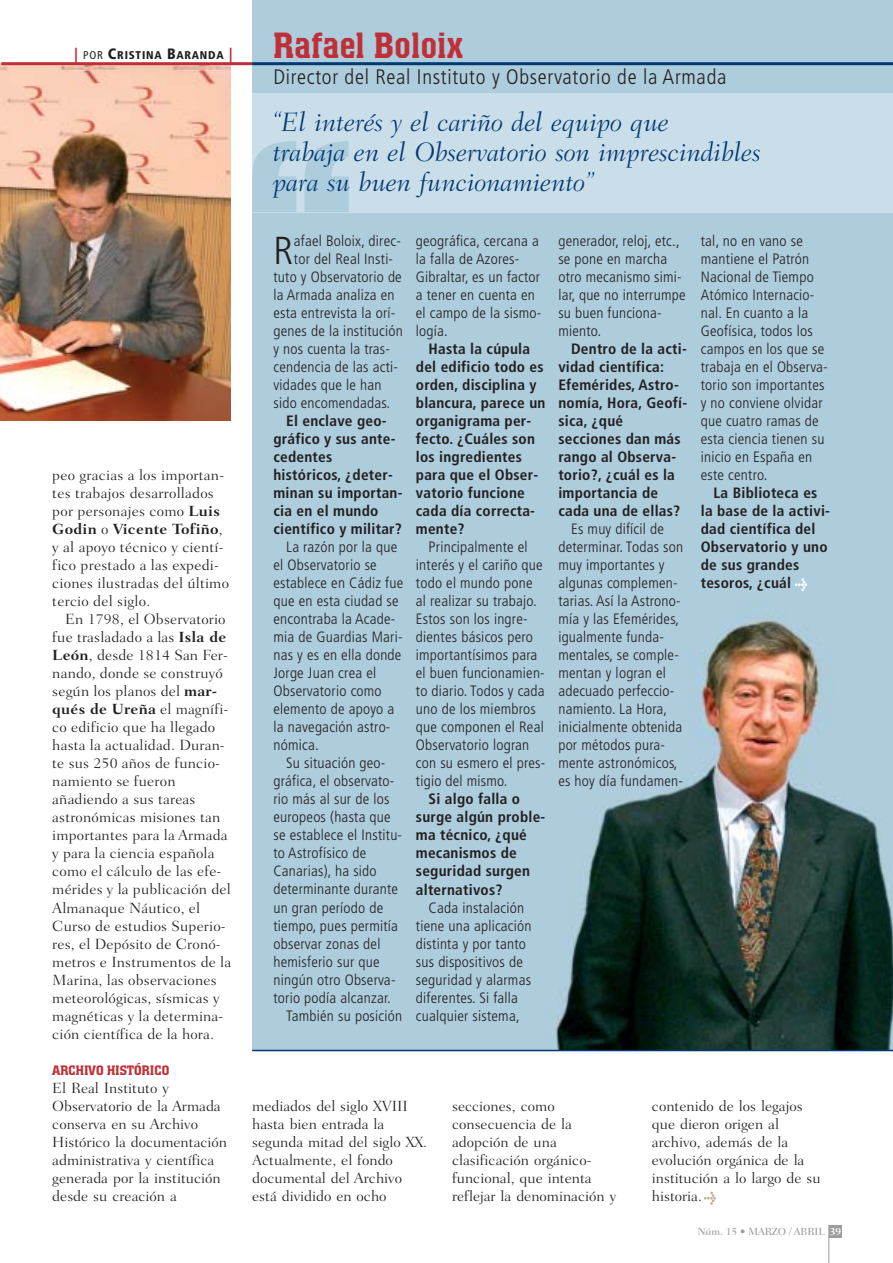
<style>
.page{position:relative;width:893px;height:1263px;background:#fff}
.page>*{position:absolute;margin:0;border:0;box-sizing:border-box;transform-origin:0 0}
.t1{font:300 condensed 39px "Frutiger";color:#231f20}
.t2{font:500 36px "Colossalis";letter-spacing:.015em;color:#bf2f37;scale:.95 1}
.t3{font:italic 300 27px/30px "Fairfield LH";letter-spacing:-.005em;color:#003874}
.t4{font:300 condensed 21px "Frutiger";letter-spacing:.035em;color:#231f20}
.t5{font:300 condensed 15px/18px "Frutiger";letter-spacing:.015em;color:#231f20}
.t6{font:300 15px/18px "Fairfield LH";letter-spacing:.01em;color:#231f20}
.t7{font:700 condensed 15px/18px "Frutiger";letter-spacing:.015em;color:#231f20}
.t8{font:500 13.5px "Colossalis";letter-spacing:.01em;color:#bf2f37}
.t9{font:900 condensed 11.25px "Frutiger";letter-spacing:.07em;color:#231f20}
.t10{font:500 10.5px "Fairfield LH";letter-spacing:-.01em;color:#9d9d9c}
.s1{font-size:15px;color:#bf2f37}
.s2{font-weight:400}
.s3{font-size:15px}
.s4{font-weight:700}
.s5{font-weight:700;color:#fff}
</style>
<div class="page">
<div style="left:252px;top:0;width:641px;height:1050px;background:#adccdc"></div>
<img style="left:544px;top:614px;width:349px;height:436px">
<img style="left:0;top:64px;width:231px;height:357px">
<div style="left:252px;top:93px;width:641px;height:120px;background:#c9dee8"></div>
<svg style="left:252px;top:141px;width:97px;height:71px"></svg>
<svg style="left:795px;top:578px;width:12px;height:13px"></svg>
<hr style="left:1px;top:62px;width:251px;height:3px;background:#bf2f37">
<hr style="left:252px;top:62px;width:641px;height:3px;background:#003874">
<hr style="left:252px;top:1050px;width:641px;height:1px;background:#003874">
<svg style="left:704px;top:1191px;width:12px;height:14px"></svg>
<div style="left:829px;top:1225px;width:13px;height:12px;background:#9d9d9c"></div>
<hr style="left:828px;top:1225px;width:1px;height:38px;background:#9d9d9c">
<p class="t9" style="left:74px;top:49px;width:159px"><span class="s1">|</span> <span class="s2">POR</span> <span class="s3">C</span>RISTINA <span class="s3">B</span>ARANDA <span class="s1">|</span></p>
<p class="t6" style="left:52px;top:467px;width:178px">peo gracias a los importan&shy;tes trabajos desarrollados por personajes como <span class="s4">Luis<br>Godin</span> o <span class="s4">Vicente Tofiño</span>, y al apoyo técnico y cientí&shy;fico prestado a las expedi&shy;ciones ilustradas del último tercio del siglo.</p>
<p class="t6" style="left:52px;top:611px;width:180px;text-indent:13px">En 1798, el Observatorio fue trasladado a las <span class="s4">Isla de<br>León</span>, desde 1814 San Fer&shy;nando, donde se construyó según los planos del <span class="s4">mar&shy;qués de Ureña</span> el magnífi&shy;co edificio que ha llegado hasta la actualidad. Duran&shy;te sus 250 años de funcio&shy;namiento se fueron añadiendo a sus tareas astronómicas misiones tan importantes para la Armada y para la ciencia española como el cálculo de las efe&shy;mérides y la publicación del<br>Almanaque Náutico, el<br>Curso de estudios Superio&shy;res, el Depósito de Cronó&shy;metros e Instrumentos de la<br>Marina, las observaciones meteorológicas, sísmicas y magnéticas y la determina&shy;ción científica de la hora.</p>
<p class="t8" style="left:52px;top:1062px;width:118px">ARCHIVO HISTÓRICO</p>
<p class="t6" style="left:52px;top:1079px;width:176px">El Real Instituto y<br>Observatorio de la Armada conserva en su Archivo<br>Histórico la documentación administrativa y científica generada por la institución desde su creación a</p>
<h2 class="t2" style="left:273px;top:25px;width:201px">Rafael Boloix</h2>
<h3 class="t4" style="left:273px;top:65px;width:454px">Director del Real Instituto y Observatorio de la Armada</h3>
<h3 class="t3" style="left:273px;top:107px;width:489px">“El interés y el cariño del equipo que<br>trabaja en el Observatorio son imprescindibles para su buen funcionamiento”</h3>
<h1 class="t1" style="left:273px;top:229px;width:21px">R</h1>
<p class="t5" style="left:294px;top:232px;width:109px">afael Boloix, direc-</p>
<p class="t5" style="left:294px;top:250px;width:101px">tor del Real Insti-</p>
<p class="t5" style="left:273px;top:268px;width:130px">tuto y Observatorio de</p>
<p class="t5" style="left:273px;top:286px;width:123px">la Armada analiza en</p>
<p class="t5" style="left:273px;top:304px;width:123px">esta entrevista la orí-</p>
<p class="t5" style="left:273px;top:322px;width:131px">genes de la institución</p>
<p class="t5" style="left:273px;top:340px;width:118px">y nos cuenta la tras-</p>
<p class="t5" style="left:273px;top:358px;width:126px">cendencia de las acti-</p>
<p class="t5" style="left:273px;top:376px;width:110px">vidades que le han</p>
<p class="t5" style="left:273px;top:394px;width:118px">sido encomendadas.</p>
<p class="t7" style="left:273px;top:412px;width:131px;text-indent:13px">El enclave geo&shy;gráfico y sus ante&shy;cedentes históricos, ¿deter&shy;minan su importan&shy;cia en el mundo científico y militar?</p>
<p class="t5" style="left:273px;top:538px;width:131px;text-indent:13px">La razón por la que el Observatorio se establece en Cádiz fue que en esta ciudad se encontraba la Acade&shy;mia de Guardias Mari&shy;nas y es en ella donde<br>Jorge Juan crea el<br>Observatorio como elemento de apoyo a la navegación astro&shy;nómica.</p>
<p class="t5" style="left:286px;top:754px;width:101px">Su situación geo-</p>
<p class="t5" style="left:273px;top:772px;width:123px">gráfica, el observato-</p>
<p class="t5" style="left:273px;top:790px;width:117px">rio más al sur de los</p>
<p class="t5" style="left:273px;top:808px;width:119px">europeos (hasta que</p>
<p class="t5" style="left:273px;top:826px;width:130px">se establece el Institu-</p>
<p class="t5" style="left:273px;top:844px;width:94px">to Astrofísico de</p>
<p class="t5" style="left:273px;top:862px;width:105px">Canarias), ha sido</p>
<p class="t5" style="left:273px;top:880px;width:126px">determinante durante</p>
<p class="t5" style="left:273px;top:898px;width:111px">un gran período de</p>
<p class="t5" style="left:273px;top:916px;width:126px">tiempo, pues permitía</p>
<p class="t5" style="left:273px;top:934px;width:109px">observar zonas del</p>
<p class="t5" style="left:273px;top:952px;width:108px">hemisferio sur que</p>
<p class="t5" style="left:273px;top:970px;width:124px">ningún otro Observa-</p>
<p class="t5" style="left:273px;top:988px;width:119px">torio podía alcanzar.</p>
<p class="t5" style="left:286px;top:1006px;width:118px">También su posición</p>
<p class="t5" style="left:416px;top:232px;width:127px">geográfica, cercana a la falla de Azores-<br>Gibraltar, es un factor a tener en cuenta en el campo de la sismo&shy;logía.</p>
<p class="t7" style="left:416px;top:340px;width:131px;text-indent:13px">Hasta la cúpula del edificio todo es orden, disciplina y blancura, parece un organigrama per&shy;fecto. ¿Cuáles son los ingredientes para que el Obser&shy;vatorio funcione cada día correcta&shy;mente?</p>
<p class="t5" style="left:416px;top:538px;width:131px;text-indent:13px">Principalmente el interés y el cariño que todo el mundo pone al realizar su trabajo.<br>Estos son los ingre&shy;dientes básicos pero importantísimos para el buen funcionamien&shy;to diario. Todos y cada uno de los miembros que componen el Real<br>Observatorio logran con su esmero el pres&shy;tigio del mismo.</p>
<p class="t7" style="left:416px;top:790px;width:131px;text-indent:13px">Si algo falla o surge algún proble&shy;ma técnico, ¿qué mecanismos de seguridad surgen alternativos?</p>
<p class="t5" style="left:416px;top:898px;width:117px;text-indent:13px">Cada instalación tiene una aplicación distinta y por tanto sus dispositivos de seguridad y alarmas diferentes. Si falla cualquier sistema,</p>
<p class="t5" style="left:558px;top:232px;width:129px">generador, reloj, etc., se pone en marcha otro mecanismo simi&shy;lar, que no interrumpe su buen funciona&shy;miento.</p>
<p class="t7" style="left:558px;top:340px;width:130px;text-indent:13px">Dentro de la acti&shy;vidad científica:<br>Efemérides, Astro&shy;nomía, Hora, Geofí&shy;sica, ¿qué secciones dan más rango al Observa&shy;torio?, ¿cuál es la importancia de cada una de ellas?</p>
<p class="t5" style="left:558px;top:520px;width:126px;text-indent:13px">Es muy difícil de determinar. Todas son muy importantes y algunas complemen&shy;tarias. Así la Astrono&shy;mía y las Efemérides, igualmente funda&shy;mentales, se comple&shy;mentan y logran el adecuado perfeccio&shy;namiento. La Hora, inicialmente obtenida por métodos pura&shy;mente astronómicos, es hoy día fundamen-</p>
<p class="t5" style="left:701px;top:232px;width:128px">tal, no en vano se mantiene el Patrón<br>Nacional de Tiempo<br>Atómico Internacio&shy;nal. En cuanto a la<br>Geofísica, todos los campos en los que se trabaja en el Observa&shy;torio son importantes y no conviene olvidar que cuatro ramas de esta ciencia tienen su inicio en España en este centro.</p>
<p class="t7" style="left:701px;top:484px;width:131px;text-indent:13px">La Biblioteca es la base de la activi&shy;dad científica del<br>Observatorio y uno de sus grandes tesoros, ¿cuál</p>
<p class="t6" style="left:252px;top:1097px;width:177px">mediados del siglo XVIII hasta bien entrada la segunda mitad del siglo XX.<br>Actualmente, el fondo documental del Archivo está dividido en ocho</p>
<p class="t6" style="left:652px;top:1097px;width:170px">contenido de los legajos que dieron origen al archivo, además de la evolución orgánica de la institución a lo largo de su historia.</p>
<p class="t6" style="left:452px;top:1097px;width:166px">secciones, como consecuencia de la adopción de una clasificación orgánico&shy;funcional, que intenta reflejar la denominación y</p>
<p class="t10" style="left:697px;top:1225px;width:146px">Núm. 15 • MARZO / ABRIL <span class="s5">39</span></p>
</div>
